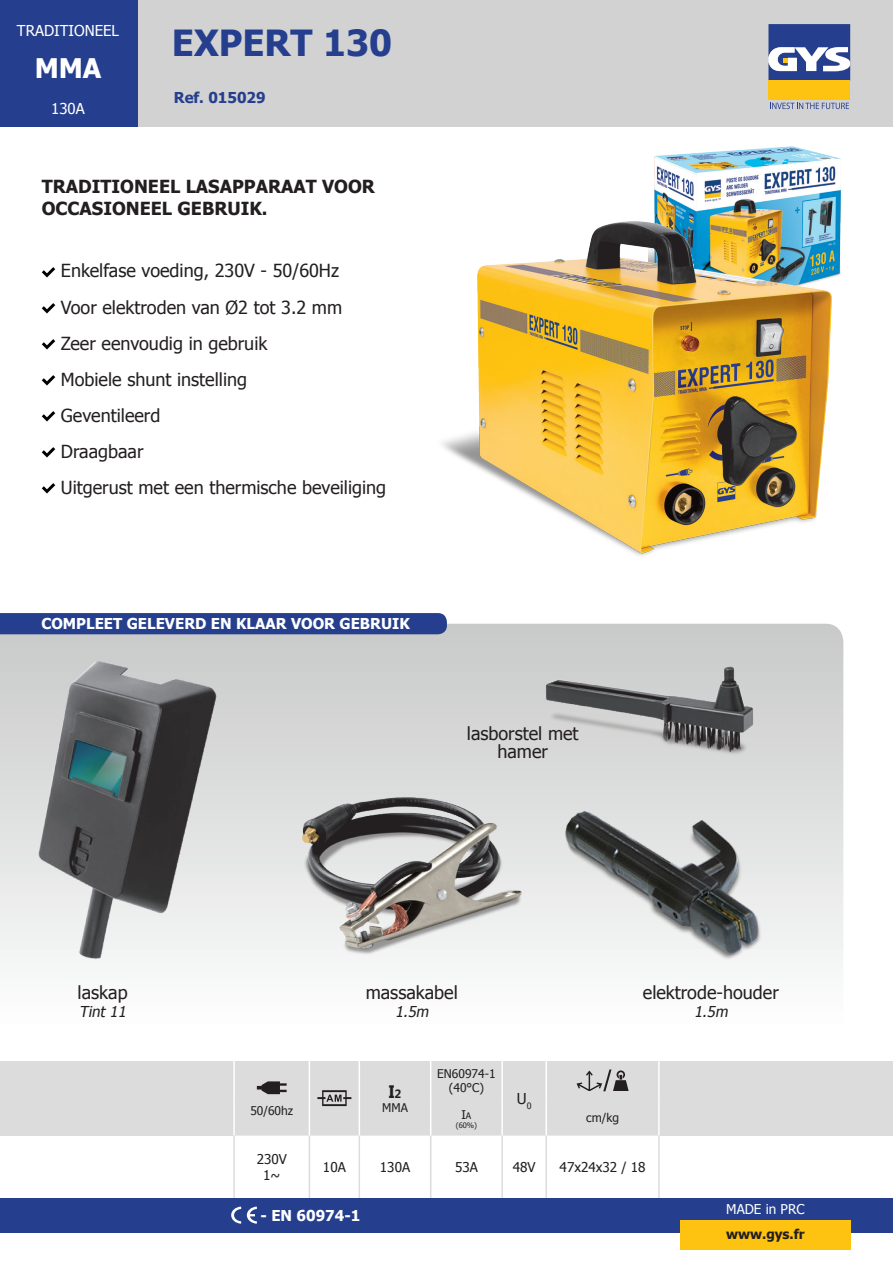
<style>
.page{position:relative;width:893px;height:1263px;background:#fff}
.page>*{position:absolute;margin:0;border:0;box-sizing:border-box;transform-origin:0 0}
.t1{font:700 36px "Tahoma";color:#253f8e}
.t2{font:700 27px "Tahoma";color:#fff}
.t3{font:18px/18px "Tahoma";color:#231f20;text-align:center}
.t4{font:700 18px/21.6px "Tahoma";color:#231f20}
.t5{font:700 18px "Segoe UI";color:#231f20}
.t6{font:700 15px "Tahoma";color:#fff}
.t7{font:15px "Tahoma";color:#fff}
.t8{font:italic 15px "Tahoma";color:#231f20}
.t9{font:700 15px "Tahoma";color:#253f8e}
.t10{font:15px "Tahoma";color:#231f20}
.t11{font:13.5px "Tahoma";color:#231f20}
.t12{font:700 13.5px "Tahoma";color:#231f20}
.t13{font:13.5px "Tahoma";color:#fff}
.t14{font:12px "Tahoma";color:#231f20}
.t15{font:7.5px "Tahoma";color:#231f20}
.s1{font-size:12px}
.s2{font-size:9px}
</style>
<div class="page">
<div style="left:0;top:1061px;width:893px;height:74px;background:#dcdcdc"></div>
<svg style="left:235px;top:1135px;width:423px;height:63px"></svg>
<hr style="left:309px;top:1061px;width:1px;height:39px;background:#fff">
<hr style="left:359px;top:1061px;width:1px;height:39px;background:#fff">
<hr style="left:430px;top:1061px;width:1px;height:39px;background:#fff">
<hr style="left:501px;top:1061px;width:2px;height:39px;background:#fff">
<hr style="left:545px;top:1061px;width:2px;height:39px;background:#fff">
<hr style="left:658px;top:1061px;width:2px;height:39px;background:#fff">
<hr style="left:309px;top:1100px;width:1px;height:35px;background:#fff">
<hr style="left:359px;top:1100px;width:1px;height:35px;background:#fff">
<hr style="left:430px;top:1100px;width:1px;height:35px;background:#fff">
<hr style="left:501px;top:1100px;width:2px;height:35px;background:#fff">
<hr style="left:545px;top:1100px;width:2px;height:35px;background:#fff">
<hr style="left:658px;top:1100px;width:2px;height:35px;background:#fff">
<hr style="left:233px;top:1061px;width:2px;height:39px;background:#fff">
<hr style="left:233px;top:1100px;width:2px;height:35px;background:#fff">
<hr style="left:233px;top:1135px;width:2px;height:64px;background:#dcdcdc">
<hr style="left:309px;top:1135px;width:1px;height:64px;background:#dcdcdc">
<hr style="left:359px;top:1135px;width:1px;height:64px;background:#dcdcdc">
<hr style="left:430px;top:1135px;width:1px;height:64px;background:#dcdcdc">
<hr style="left:501px;top:1135px;width:2px;height:64px;background:#dcdcdc">
<hr style="left:545px;top:1135px;width:2px;height:64px;background:#dcdcdc">
<hr style="left:658px;top:1135px;width:2px;height:64px;background:#dcdcdc">
<svg style="left:257px;top:1081px;width:30px;height:13px"></svg>
<svg style="left:317px;top:1090px;width:34px;height:16px"></svg>
<svg style="left:577px;top:1069px;width:52px;height:22px"></svg>
<div style="left:137px;top:0;width:756px;height:127px;background:#d2d2d2"></div>
<div style="left:0;top:1198px;width:893px;height:34px;background:#253f8e"></div>
<div style="left:768px;top:81px;width:82px;height:19px;background:#fec210"></div>
<svg style="left:768px;top:24px;width:82px;height:57px;background:#6575a9"></svg>
<svg style="left:770px;top:103px;width:79px;height:6px"></svg>
<div style="left:0;top:0;width:137px;height:127px;background:#253f8e"></div>
<div style="left:680px;top:1220px;width:170px;height:30px;background:#fec210"></div>
<svg style="left:0;top:624px;width:843px;height:340px;background:#d6d7d7"></svg>
<img style="left:520px;top:643px;width:256px;height:119px">
<img style="left:536px;top:778px;width:256px;height:186px">
<img style="left:279px;top:780px;width:256px;height:184px">
<img style="left:23px;top:650px;width:203px;height:314px">
<img style="left:654px;top:146px;width:187px;height:152px">
<img style="left:442px;top:222px;width:389px;height:334px">
<svg style="left:231px;top:1206px;width:10px;height:18px"></svg>
<svg style="left:247px;top:1206px;width:10px;height:18px"></svg>
<div style="left:0;top:613px;width:447px;height:21px;background:#253f8e"></div>
<svg style="left:42px;top:267px;width:13px;height:10px"></svg>
<svg style="left:42px;top:303px;width:13px;height:10px"></svg>
<svg style="left:42px;top:339px;width:13px;height:10px"></svg>
<svg style="left:42px;top:375px;width:13px;height:10px"></svg>
<svg style="left:42px;top:411px;width:13px;height:10px"></svg>
<svg style="left:42px;top:447px;width:13px;height:10px"></svg>
<svg style="left:42px;top:483px;width:13px;height:10px"></svg>
<p class="t7" style="left:17px;top:21px;width:104px">TRADITIONEEL</p>
<p class="t2" style="left:35px;top:49px;width:68px">MMA</p>
<p class="t7" style="left:51px;top:99px;width:35px">130A</p>
<p class="t1" style="left:172px;top:18px;width:222px">EXPERT 130</p>
<p class="t9" style="left:174px;top:87px;width:93px">Ref. 015029</p>
<p class="t4" style="left:42px;top:175px;width:335px">TRADITIONEEL LASAPPARAAT VOOR<br>OCCASIONEEL GEBRUIK.</p>
<p class="t3" style="left:61px;top:261px;width:280px">Enkelfase voeding, 230V - 50/60Hz</p>
<p class="t3" style="left:61px;top:297px;width:283px">Voor elektroden van Ø2 tot 3.2 mm</p>
<p class="t3" style="left:61px;top:333px;width:208px">Zeer eenvoudig in gebruik</p>
<p class="t3" style="left:61px;top:369px;width:188px">Mobiele shunt instelling</p>
<p class="t3" style="left:61px;top:405px;width:101px">Geventileerd</p>
<p class="t3" style="left:61px;top:441px;width:84px">Draagbaar</p>
<p class="t3" style="left:61px;top:477px;width:327px">Uitgerust met een thermische beveiliging</p>
<p class="t6" style="left:41px;top:613px;width:370px">COMPLEET GELEVERD EN KLAAR VOOR GEBRUIK</p>
<p class="t3" style="left:467px;top:724px;width:113px">lasborstel met hamer</p>
<p class="t3" style="left:78px;top:982px;width:51px">laskap</p>
<p class="t8" style="left:79px;top:1001px;width:51px">Tint 11</p>
<p class="t3" style="left:366px;top:982px;width:94px">massakabel</p>
<p class="t8" style="left:395px;top:1001px;width:38px">1.5m</p>
<p class="t14" style="left:437px;top:1065px;width:60px">EN60974-1</p>
<p class="t14" style="left:449px;top:1080px;width:37px">(40°C)</p>
<p class="t5" style="left:389px;top:1078px;width:14px">I<span class="s1">2</span></p>
<p class="t14" style="left:382px;top:1099px;width:27px">MMA</p>
<p class="t14" style="left:250px;top:1103px;width:44px">50/60hz</p>
<p class="t14" style="left:461px;top:1107px;width:11px">I<span class="s2">A</span></p>
<p class="t15" style="left:456px;top:1120px;width:23px">(60%)</p>
<p class="t10" style="left:517px;top:1088px;width:16px">U<sub>0</sub></p>
<p class="t3" style="left:643px;top:982px;width:137px">elektrode-houder</p>
<p class="t8" style="left:694px;top:1001px;width:38px">1.5m</p>
<p class="t14" style="left:586px;top:1110px;width:34px">cm/kg</p>
<p class="t11" style="left:257px;top:1150px;width:32px">230V</p>
<p class="t11" style="left:263px;top:1166px;width:19px">1~</p>
<p class="t11" style="left:323px;top:1158px;width:24px">10A</p>
<p class="t11" style="left:380px;top:1158px;width:32px">130A</p>
<p class="t11" style="left:455px;top:1158px;width:24px">53A</p>
<p class="t11" style="left:513px;top:1158px;width:24px">48V</p>
<p class="t11" style="left:560px;top:1158px;width:87px">47x24x32 / 18</p>
<p class="t6" style="left:261px;top:1205px;width:101px">- EN 60974-1</p>
<p class="t13" style="left:726px;top:1200px;width:80px">MADE in PRC</p>
<p class="t12" style="left:726px;top:1225px;width:80px">www.gys.fr</p>
</div>
